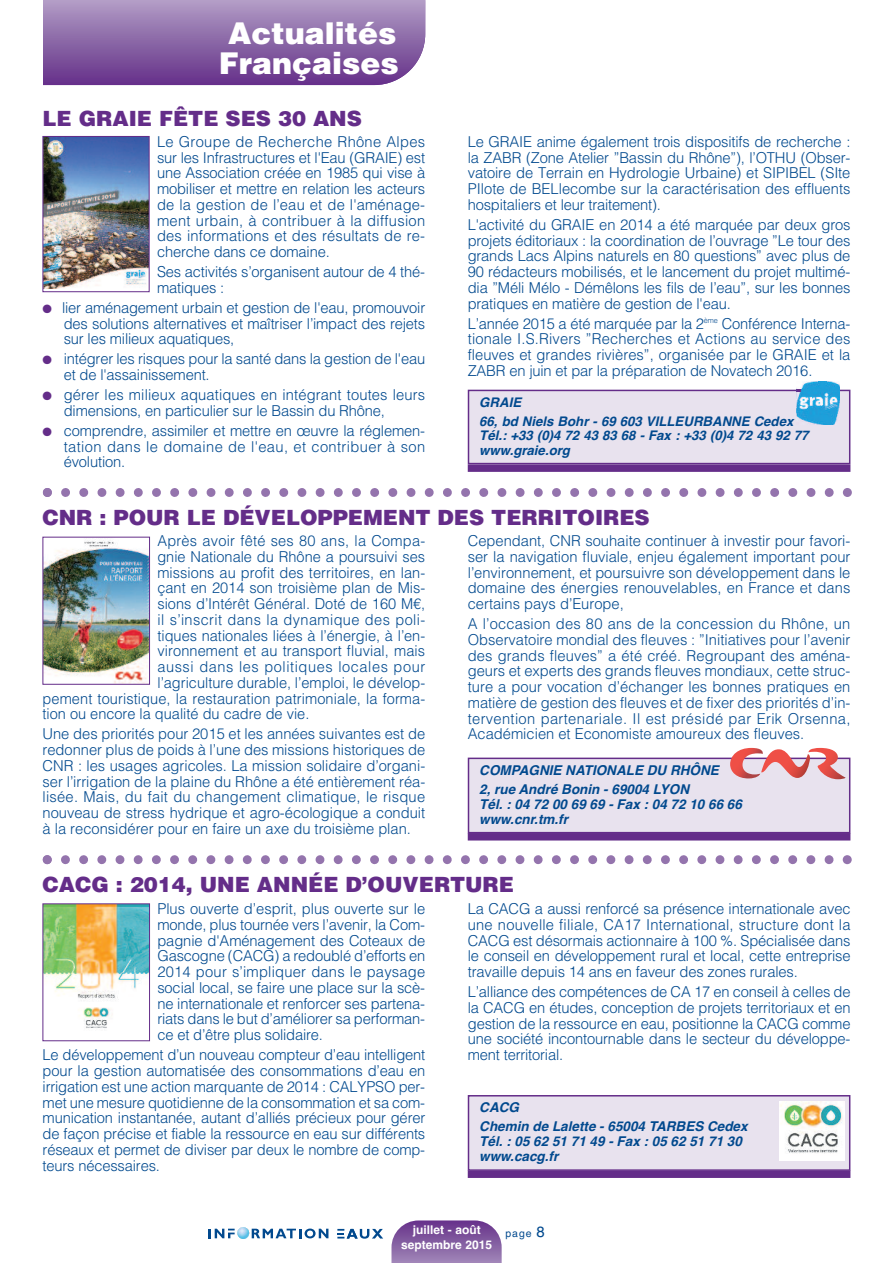
<style>
.page{position:relative;width:893px;height:1263px;background:#fff}
.page>*{position:absolute;margin:0;border:0;box-sizing:border-box;transform-origin:0 0}
.t1{font:900 30px/30px "Helvetica";color:#fff;text-align:center}
.t2{font:900 21px "Helvetica";color:#642d89}
.t3{font:300 15px/15.8px "Helvetica";color:#01498e;text-align:justify}
.t4{font:300 15px "Helvetica";letter-spacing:.025em;color:#01498e}
.t5{font:300 15px "Helvetica";letter-spacing:.04em;color:#01498e}
.t6{font:italic 700 13.5px/19.2px "Helvetica";color:#01498e}
.t7{font:italic 700 13.2px/18.9px "Helvetica";color:#01498e}
.t8{font:700 12px "Helvetica";color:#fff}
.t9{font:10.5px "Helvetica";color:#01498e}
.s1{color:#642d89}
.s2{font-size:15px}
</style>
<div class="page">
<svg style="left:391px;top:1220px;width:111px;height:43px;background:#8f6ba9"></svg>
<svg style="left:337px;top:1229px;width:46px;height:10px"></svg>
<svg style="left:209px;top:1227px;width:119px;height:12px"></svg>
<svg style="left:43px;top:0;width:382px;height:85px;background:#8d69a8"></svg>
<svg style="left:43px;top:488px;width:809px;height:9px"></svg>
<div style="left:469px;top:391px;width:380px;height:72px;background:#e8e2ee"></div>
<div style="left:468px;top:390px;width:382px;height:74px;border:2px solid #642d89"></div>
<div style="left:468px;top:464px;width:382px;height:8px;background:#642d89"></div>
<img style="left:797px;top:381px;width:43px;height:43px">
<img style="left:797px;top:390px;width:43px;height:1px">
<img style="left:45px;top:138px;width:103px;height:150px">
<div style="left:43px;top:136px;width:107px;height:156px;border:1px solid #642d89"></div>
<div style="left:469px;top:759px;width:380px;height:73px;background:#e8e2ee"></div>
<div style="left:468px;top:758px;width:382px;height:75px;border:2px solid #642d89"></div>
<div style="left:468px;top:833px;width:382px;height:7px;background:#642d89"></div>
<svg style="left:730px;top:748px;width:116px;height:31px"></svg>
<img style="left:45px;top:540px;width:103px;height:143px">
<div style="left:43px;top:537px;width:107px;height:148px;border:1px solid #642d89"></div>
<svg style="left:43px;top:855px;width:809px;height:9px"></svg>
<div style="left:469px;top:1096px;width:380px;height:73px;background:#e8e2ee"></div>
<div style="left:468px;top:1095px;width:382px;height:76px;border:2px solid #642d89"></div>
<div style="left:468px;top:1170px;width:382px;height:8px;background:#642d89"></div>
<img style="left:45px;top:905px;width:103px;height:123px">
<div style="left:43px;top:903px;width:107px;height:138px;border:1px solid #642d89"></div>
<img style="left:780px;top:1101px;width:65px;height:59px">
<h1 class="t1" style="left:219px;top:19px;width:181px">Actualités<br>Françaises</h1>
<h2 class="t2" style="left:43px;top:106px;width:321px">LE GRAIE FÊTE SES 30 ANS</h2>
<p class="t3" style="left:157px;top:133px;width:270px">Le Groupe de Recherche Rhône Alpes sur les Infrastructures et l'Eau (GRAIE) est une Association créée en 1985 qui vise à mobiliser et mettre en relation les acteurs de la gestion de l’eau et de l'aménage&shy;ment urbain, à contribuer à la diffusion des informations et des résultats de re&shy;cherche dans ce domaine.</p>
<p class="t3" style="left:157px;top:263px;width:269px">Ses activités s’organisent autour de 4 thé&shy;matiques :</p>
<p class="t3" style="left:64px;top:299px;width:363px;text-indent:-21px"><span class="s1">●</span> lier aménagement urbain et gestion de l'eau, promouvoir des solutions alternatives et maîtriser l’impact des rejets sur les milieux aquatiques,</p>
<p class="t3" style="left:64px;top:350px;width:363px;text-indent:-21px"><span class="s1">●</span> intégrer les risques pour la santé dans la gestion de l'eau et de l'assainissement.</p>
<p class="t3" style="left:64px;top:386px;width:363px;text-indent:-21px"><span class="s1">●</span> gérer les milieux aquatiques en intégrant toutes leurs dimensions, en particulier sur le Bassin du Rhône,</p>
<p class="t3" style="left:64px;top:422px;width:363px;text-indent:-21px"><span class="s1">●</span> comprendre, assimiler et mettre en œuvre la réglemen&shy;tation dans le domaine de l'eau, et contribuer à son évolution.</p>
<p class="t3" style="left:468px;top:133px;width:384px">Le GRAIE anime également trois dispositifs de recherche : la ZABR (Zone Atelier ”Bassin du Rhône”), l’OTHU (Obser&shy;vatoire de Terrain en Hydrologie Urbaine) et SIPIBEL (SIte PIlote de BELlecombe sur la caractérisation des effluents hospitaliers et leur traitement).</p>
<p class="t3" style="left:468px;top:216px;width:384px">L'activité du GRAIE en 2014 a été marquée par deux gros projets éditoriaux : la coordination de l’ouvrage ”Le tour des grands Lacs Alpins naturels en 80 questions” avec plus de 90 rédacteurs mobilisés, et le lancement du projet multimé&shy;dia ”Méli Mélo - Démêlons les fils de l’eau”, sur les bonnes pratiques en matière de gestion de l'eau.</p>
<p class="t3" style="left:468px;top:314px;width:384px">L’année 2015 a été marquée par la 2<sup>ème</sup> Conférence Interna&shy;tionale I.S.Rivers ”Recherches et Actions au service des fleuves et grandes rivières”, organisée par le GRAIE et la ZABR en juin et par la préparation de Novatech 2016.</p>
<p class="t7" style="left:479px;top:393px;width:317px">GRAIE<br>66, bd Niels Bohr - 69 603 VILLEURBANNE Cedex</p>
<p class="t7" style="left:479px;top:428px;width:331px;line-height:14.7px">Tél.: +33 (0)4 72 43 83 68 - Fax : +33 (0)4 72 43 92 77 www.graie.org</p>
<h2 class="t2" style="left:43px;top:505px;width:609px">CNR : POUR LE DÉVELOPPEMENT DES TERRITOIRES</h2>
<p class="t3" style="left:157px;top:532px;width:269px">Après avoir fêté ses 80 ans, la Compa-</p>
<p class="t3" style="left:157px;top:548px;width:269px">gnie Nationale du Rhône a poursuivi ses</p>
<p class="t3" style="left:157px;top:563px;width:269px">missions au profit des territoires, en lan-</p>
<p class="t3" style="left:157px;top:579px;width:269px">çant en 2014 son troisième plan de Mis-</p>
<p class="t3" style="left:157px;top:595px;width:269px">sions d’Intérêt Général. Doté de 160 M€,</p>
<p class="t4" style="left:157px;top:607px;width:269px">il s’inscrit dans la dynamique des poli-</p>
<p class="t3" style="left:157px;top:626px;width:269px">tiques nationales liées à l’énergie, à l’en-</p>
<p class="t3" style="left:157px;top:642px;width:269px">vironnement et au transport fluvial, mais</p>
<p class="t5" style="left:157px;top:654px;width:269px">aussi dans les politiques locales pour</p>
<p class="t3" style="left:157px;top:674px;width:269px">l’agriculture durable, l’emploi, le dévelop-</p>
<p class="t3" style="left:43px;top:689px;width:384px">pement touristique, la restauration patrimoniale, la forma-</p>
<p class="t3" style="left:43px;top:705px;width:268px">tion ou encore la qualité du cadre de vie.</p>
<p class="t3" style="left:43px;top:725px;width:384px">Une des priorités pour 2015 et les années suivantes est de redonner plus de poids à l’une des missions historiques de CNR : les usages agricoles. La mission solidaire d’organi&shy;ser l’irrigation de la plaine du Rhône a été entièrement réa&shy;lisée. Mais, du fait du changement climatique, le risque nouveau de stress hydrique et agro-écologique a conduit à la reconsidérer pour en faire un axe du troisième plan.</p>
<p class="t3" style="left:468px;top:532px;width:384px">Cependant, CNR souhaite continuer à investir pour favori&shy;ser la navigation fluviale, enjeu également important pour l’environnement, et poursuivre son développement dans le domaine des énergies renouvelables, en France et dans certains pays d’Europe,</p>
<p class="t3" style="left:468px;top:615px;width:384px">A l’occasion des 80 ans de la concession du Rhône, un Observatoire mondial des fleuves : ”Initiatives pour l’avenir des grands fleuves” a été créé. Regroupant des aména&shy;geurs et experts des grands fleuves mondiaux, cette struc&shy;ture a pour vocation d’échanger les bonnes pratiques en matière de gestion des fleuves et de fixer des priorités d’in&shy;tervention partenariale. Il est présidé par Erik Orsenna, Académicien et Economiste amoureux des fleuves.</p>
<p class="t6" style="left:479px;top:760px;width:241px">COMPAGNIE NATIONALE DU RhôNE<br>2, rue André Bonin - 69004 LYON</p>
<p class="t6" style="left:479px;top:797px;width:264px;line-height:15px">Tél. : 04 72 00 69 69 - Fax : 04 72 10 66 66 www.cnr.tm.fr</p>
<h2 class="t2" style="left:43px;top:872px;width:473px">CACG : 2014, UNE ANNÉE D’OUVERTURE</h2>
<p class="t3" style="left:157px;top:900px;width:269px">Plus ouverte d’esprit, plus ouverte sur le monde, plus tournée vers l’avenir, la Com&shy;pagnie d'Aménagement des Coteaux de Gascogne (CACG) a redoublé d’efforts en 2014 pour s’impliquer dans le paysage social local, se faire une place sur la scè&shy;ne internationale et renforcer ses partena&shy;riats dans le but d’améliorer sa performan&shy;ce et d’être plus solidaire.</p>
<p class="t3" style="left:43px;top:1046px;width:384px">Le développement d’un nouveau compteur d’eau intelligent pour la gestion automatisée des consommations d’eau en irrigation est une action marquante de 2014 : CALYPSO per&shy;met une mesure quotidienne de la consommation et sa com&shy;munication instantanée, autant d’alliés précieux pour gérer de façon précise et fiable la ressource en eau sur différents réseaux et permet de diviser par deux le nombre de comp&shy;teurs nécessaires.</p>
<p class="t3" style="left:468px;top:900px;width:384px">La CACG a aussi renforcé sa présence internationale avec une nouvelle filiale, CA17 International, structure dont la CACG est désormais actionnaire à 100 %. Spécialisée dans le conseil en développement rural et local, cette entreprise travaille depuis 14 ans en faveur des zones rurales.</p>
<p class="t3" style="left:468px;top:983px;width:384px">L’alliance des compétences de CA 17 en conseil à celles de la CACG en études, conception de projets territoriaux et en gestion de la ressource en eau, positionne la CACG comme une société incontournable dans le secteur du développe&shy;ment territorial.</p>
<p class="t6" style="left:479px;top:1098px;width:271px">CACG<br>Chemin de Lalette - 65004 TARBES Cedex</p>
<p class="t6" style="left:479px;top:1134px;width:264px;line-height:15px">Tél. : 05 62 51 71 49 - Fax : 05 62 51 71 30 www.cacg.fr</p>
<p class="t8" style="left:413px;top:1223px;width:69px">juillet - août</p>
<p class="t9" style="left:506px;top:1227px;width:41px">page <span class="s2">8</span></p>
<p class="t8" style="left:401px;top:1237px;width:93px">septembre 2015</p>
</div>
